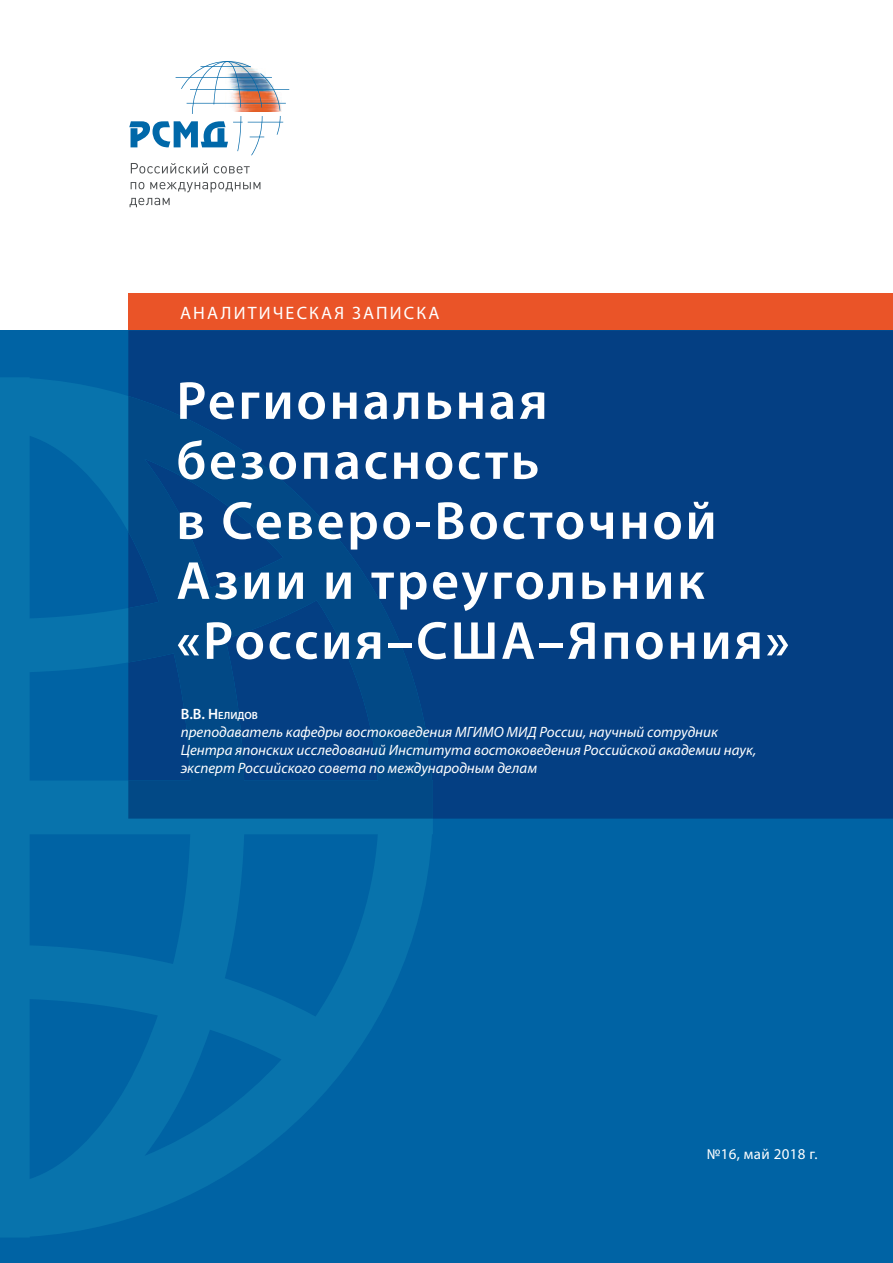
<style>
.page{position:relative;width:893px;height:1263px;background:#fff}
.page>*{position:absolute;margin:0;border:0;box-sizing:border-box;transform-origin:0 0}
.t1{font:600 54px/60px "Myriad Pro";letter-spacing:.05em;color:#fff}
.t2{font:18px "Myriad Pro";letter-spacing:.12em;color:#fff}
.t3{font:italic 15px/18px "Myriad Pro";color:#fff}
.t4{font:15px "Myriad Pro";letter-spacing:.025em;color:#fff}
.t5{font:600 10.5px "Myriad Pro";color:#fff}
.s1{font-size:15px}
</style>
<div class="page">
<div style="left:1px;top:330px;width:892px;height:933px;background:#0063a4"></div>
<svg style="left:0;top:377px;width:433px;height:860px"></svg>
<div style="left:128px;top:330px;width:765px;height:489px;background:#043f83"></div>
<svg style="left:128px;top:396px;width:305px;height:423px;background:#034384"></svg>
<hr style="left:190px;top:89px;width:99px;height:1px;background:#0068a9">
<hr style="left:187px;top:103px;width:99px;height:1px;background:#0068a9">
<hr style="left:248px;top:122px;width:35px;height:1px;background:#0068a9">
<svg style="left:129px;top:61px;width:152px;height:94px"></svg>
<svg style="left:131px;top:163px;width:77px;height:11px"></svg>
<svg style="left:214px;top:166px;width:36px;height:8px"></svg>
<svg style="left:131px;top:182px;width:13px;height:7px"></svg>
<svg style="left:150px;top:182px;width:110px;height:10px"></svg>
<svg style="left:130px;top:198px;width:40px;height:9px"></svg>
<div style="left:128px;top:293px;width:765px;height:37px;background:#ea5428"></div>
<p class="t2" style="left:180px;top:301px;width:261px">АНАЛИТИЧЕСКАЯ ЗАПИСКА</p>
<h1 class="t1" style="left:176px;top:369px;width:615px">Региональная безопасность<br>в Северо-Восточной<br>Азии и треугольник «Россия–США–Япония»</h1>
<p class="t5" style="left:181px;top:709px;width:79px"><span class="s1">В.В. Н</span>ЕЛИДОВ</p>
<p class="t3" style="left:181px;top:723px;width:577px">преподаватель кафедры востоковедения МГИМО МИД России, научный сотрудник<br>Центра японских исследований Института востоковедения Российской академии наук, эксперт Российского совета по международным делам</p>
<p class="t4" style="left:707px;top:1145px;width:113px">№16, май 2018 г.</p>
</div>
